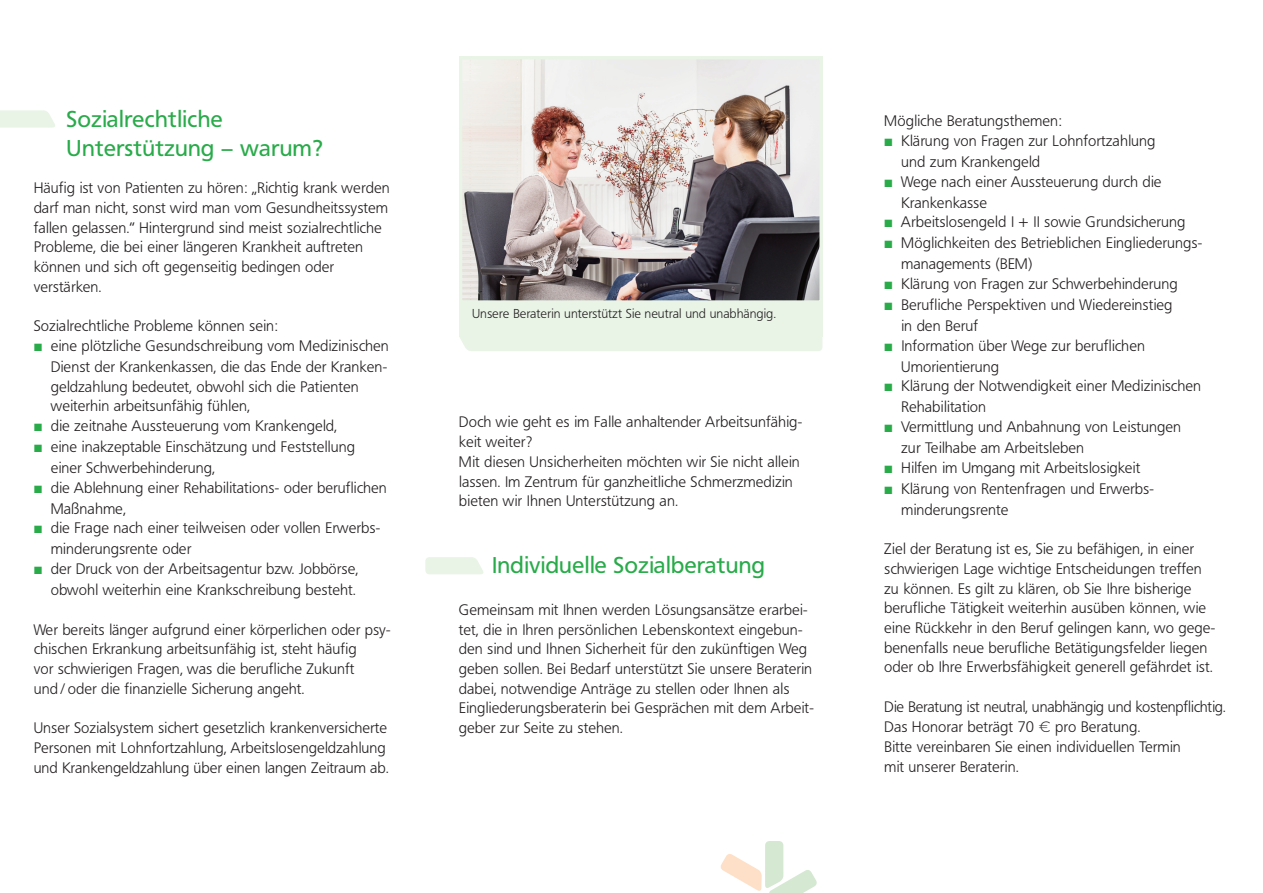
<style>
.page{position:relative;width:1263px;height:893px;background:#fff}
.page>*{position:absolute;margin:0;border:0;box-sizing:border-box;transform-origin:0 0}
.t1{font:700 22.5px/29.5px "Frucht";letter-spacing:.025em;color:#29ab4a}
.t2{font:15px/19.6px "Frucht Normal";letter-spacing:.025em;color:#231f20}
.t3{font:12.75px "Frucht Normal";letter-spacing:.025em;color:#231f20}
.s1{color:#29ab4a}
.s2{font-family:"Montserrat Alternates";font-weight:300}
</style>
<div class="page">
<div style="left:459px;top:56px;width:363px;height:281px;background:#e9f4e7"></div>
<div style="left:460px;top:337px;width:362px;height:14px;background:#e9f4e7"></div>
<img style="left:463px;top:60px;width:355px;height:239px">
<div style="left:459px;top:56px;width:363px;height:247px;border:3px solid #e9f4e7"></div>
<svg style="left:425px;top:557px;width:58px;height:17px"></svg>
<svg style="left:0;top:110px;width:55px;height:18px"></svg>
<svg style="left:720px;top:841px;width:97px;height:52px"></svg>
<p class="t1" style="left:67px;top:106px;width:258px">Sozialrechtliche<br>Unterstützung – warum?</p>
<p class="t2" style="left:34px;top:179px;width:357px">Häufig ist von Patienten zu hören: „Richtig krank werden darf man nicht, sonst wird man vom Gesundheitssystem fallen gelassen.“ Hintergrund sind meist sozialrechtliche Probleme, die bei einer längeren Krankheit auftreten können und sich oft gegenseitig bedingen oder verstärken.</p>
<p class="t2" style="left:34px;top:317px;width:245px">Sozialrechtliche Probleme können sein:</p>
<p class="t2" style="left:51px;top:337px;width:339px;line-height:20.1px;text-indent:-17px"><span class="s1">■</span> eine plötzliche Gesundschreibung vom Medizinischen Dienst der Krankenkassen, die das Ende der Kranken&shy;geldzahlung bedeutet, obwohl sich die Patienten weiterhin arbeitsunfähig fühlen,</p>
<p class="t2" style="left:34px;top:417px;width:304px"><span class="s1">■</span> die zeitnahe Aussteuerung vom Krankengeld,</p>
<p class="t2" style="left:51px;top:438px;width:305px;line-height:21px;text-indent:-17px"><span class="s1">■</span> eine inakzeptable Einschätzung und Feststellung einer Schwerbehinderung,</p>
<p class="t2" style="left:51px;top:478px;width:337px;line-height:21px;text-indent:-17px"><span class="s1">■</span> die Ablehnung einer Rehabilitations- oder beruflichen<br>Maßnahme,</p>
<p class="t2" style="left:51px;top:519px;width:331px;line-height:21px;text-indent:-17px"><span class="s1">■</span> die Frage nach einer teilweisen oder vollen Erwerbs&shy;minderungsrente oder</p>
<p class="t2" style="left:34px;top:560px;width:326px;line-height:21px;text-align:right"><span class="s1">■</span> der Druck von der Arbeitsagentur bzw. Jobbörse, obwohl weiterhin eine Krankschreibung besteht.</p>
<p class="t2" style="left:34px;top:621px;width:358px">Wer bereits länger aufgrund einer körperlichen oder psy&shy;chischen Erkrankung arbeitsunfähig ist, steht häufig<br>vor schwierigen Fragen, was die berufliche Zukunft<br>und / oder die finanzielle Sicherung angeht.</p>
<p class="t2" style="left:34px;top:719px;width:356px">Unser Sozialsystem sichert gesetzlich krankenversicherte<br>Personen mit Lohnfortzahlung, Arbeitslosengeldzahlung und Krankengeldzahlung über einen langen Zeitraum ab.</p>
<p class="t3" style="left:472px;top:308px;width:305px">Unsere Beraterin unterstützt Sie neutral und unabhängig.</p>
<p class="t2" style="left:459px;top:414px;width:345px">Doch wie geht es im Falle anhaltender Arbeitsunfähig&shy;keit weiter?</p>
<p class="t2" style="left:459px;top:453px;width:342px">Mit diesen Unsicherheiten möchten wir Sie nicht allein lassen. Im Zentrum für ganzheitliche Schmerzmedizin bieten wir Ihnen Unterstützung an.</p>
<p class="t1" style="left:492px;top:552px;width:275px">Individuelle Sozialberatung</p>
<p class="t2" style="left:459px;top:601px;width:356px">Gemeinsam mit Ihnen werden Lösungsansätze erarbei&shy;tet, die in Ihren persönlichen Lebenskontext eingebun&shy;den sind und Ihnen Sicherheit für den zukünftigen Weg geben sollen. Bei Bedarf unterstützt Sie unsere Beraterin dabei, notwendige Anträge zu stellen oder Ihnen als Eingliederungsberaterin bei Gesprächen mit dem Arbeit&shy;geber zur Seite zu stehen.</p>
<p class="t2" style="left:884px;top:112px;width:178px">Mögliche Beratungsthemen:</p>
<p class="t2" style="left:901px;top:131px;width:255px;line-height:21px;text-indent:-17px"><span class="s1">■</span> Klärung von Fragen zur Lohnfortzahlung und zum Krankengeld</p>
<p class="t2" style="left:901px;top:172px;width:262px;line-height:21px;text-indent:-17px"><span class="s1">■</span> Wege nach einer Aussteuerung durch die<br>Krankenkasse</p>
<p class="t2" style="left:884px;top:214px;width:302px"><span class="s1">■</span> Arbeitslosengeld I + II sowie Grundsicherung</p>
<p class="t2" style="left:901px;top:234px;width:302px;line-height:21px;text-indent:-17px"><span class="s1">■</span> Möglichkeiten des Betrieblichen Eingliederungs - managements (BEM)</p>
<p class="t2" style="left:884px;top:275px;width:295px"><span class="s1">■</span> Klärung von Fragen zur Schwerbehinderung</p>
<p class="t2" style="left:901px;top:295px;width:272px;line-height:21px;text-indent:-17px"><span class="s1">■</span> Berufliche Perspektiven und Wiedereinstieg in den Beruf</p>
<p class="t2" style="left:901px;top:336px;width:245px;line-height:21px;text-indent:-17px"><span class="s1">■</span> Information über Wege zur beruflichen<br>Umorientierung</p>
<p class="t2" style="left:901px;top:377px;width:301px;line-height:21px;text-indent:-17px"><span class="s1">■</span> Klärung der Notwendigkeit einer Medizinischen<br>Rehabilitation</p>
<p class="t2" style="left:901px;top:418px;width:281px;line-height:21px;text-indent:-17px"><span class="s1">■</span> Vermittlung und Anbahnung von Leistungen zur Teilhabe am Arbeitsleben</p>
<p class="t2" style="left:884px;top:459px;width:257px"><span class="s1">■</span> Hilfen im Umgang mit Arbeitslosigkeit</p>
<p class="t2" style="left:901px;top:479px;width:254px;line-height:21px;text-indent:-17px"><span class="s1">■</span> Klärung von Rentenfragen und Erwerbs - minderungsrente</p>
<p class="t2" style="left:884px;top:540px;width:332px">Ziel der Beratung ist es, Sie zu befähigen, in einer schwierigen Lage wichtige Entscheidungen treffen zu können. Es gilt zu klären, ob Sie Ihre bisherige berufliche Tätigkeit weiterhin ausüben können, wie eine Rückkehr in den Beruf gelingen kann, wo gege&shy;benenfalls neue berufliche Betätigungsfelder liegen oder ob Ihre Erwerbsfähigkeit generell gefährdet ist.</p>
<p class="t2" style="left:884px;top:698px;width:343px">Die Beratung ist neutral, unabhängig und kosten pflichtig.</p>
<p class="t2" style="left:884px;top:718px;width:298px">Das Honorar beträgt 70 <span class="s2">€</span> pro Beratung.<br>Bitte vereinbaren Sie einen individuellen Termin mit unserer Beraterin.</p>
</div>
